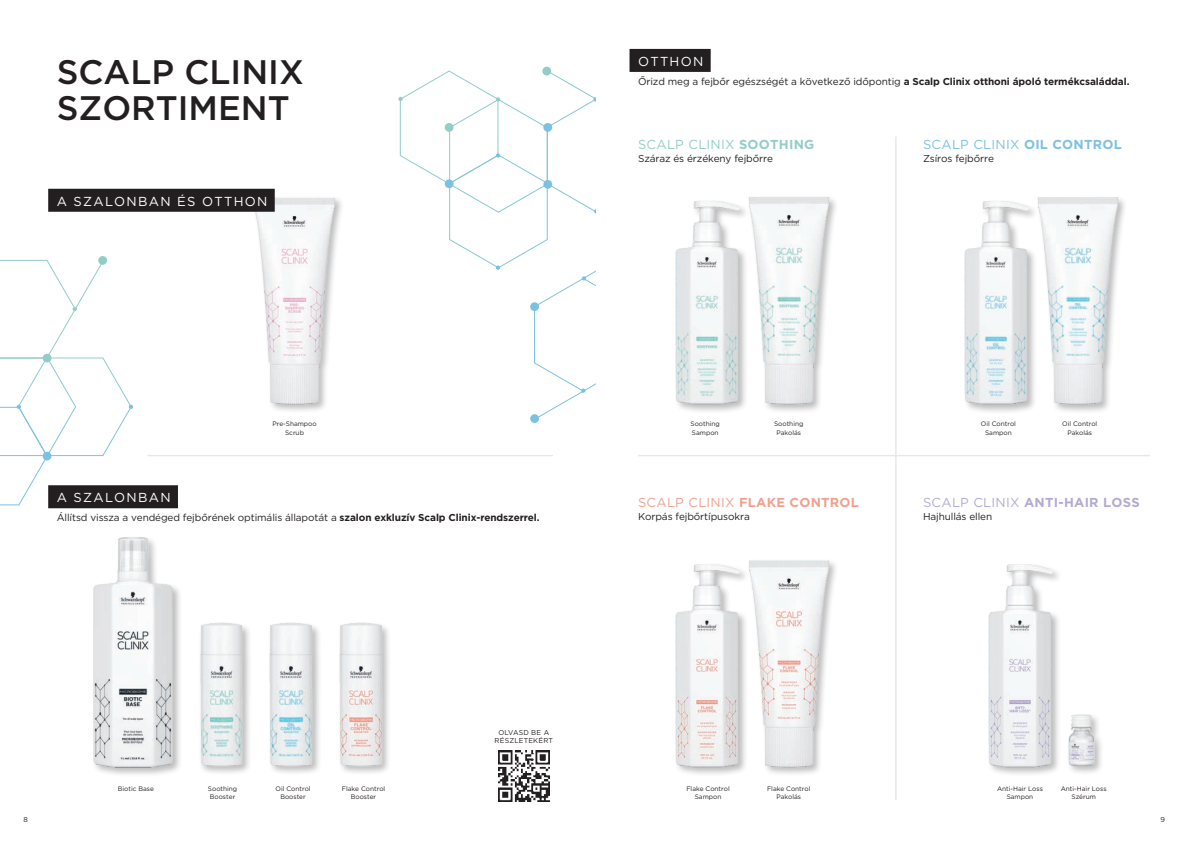
<style>
.page{position:relative;width:1191px;height:842px;background:#fff}
.page>*{position:absolute;margin:0;border:0;box-sizing:border-box;transform-origin:0 0}
.t1{font:500 34px/36px "Gotham";color:#231f20}
.t2{font:13px "Gotham";letter-spacing:.1em;color:#fff}
.t3{font:700 13px "Gotham";letter-spacing:.02em;color:#b4aad3}
.t4{font:700 13px "Gotham";letter-spacing:.02em;color:#f0a18e}
.t5{font:13px "Gotham";letter-spacing:.02em;color:#7bc1e3}
.t6{font:13px "Gotham";letter-spacing:.02em;color:#92cdc8}
.t7{font:10px "Gotham";letter-spacing:-.01em;color:#231f20}
.t8{font:7px/8px "Gotham";letter-spacing:.025em;color:#231f20;text-align:center}
.t9{font:6.5px/8.5px "Gotham";color:#231f20;text-align:center}
.s1{font-weight:700}
.s2{font-weight:400}
</style>
<div class="page">
<div style="left:542px;top:67px;width:9px;height:8px;background:#92cdc8;border-radius:50%"></div>
<div style="left:530px;top:414px;width:9px;height:9px;background:#7bc1e3;border-radius:50%"></div>
<div style="left:98px;top:256px;width:9px;height:9px;background:#92cdc8;border-radius:50%"></div>
<svg style="left:0;top:259px;width:133px;height:247px"></svg>
<img style="left:245px;top:188px;width:97px;height:223px">
<div style="left:198px;top:621px;width:54px;height:154px;background:#fafafa"></div>
<img style="left:200px;top:622px;width:49px;height:150px">
<div style="left:268px;top:621px;width:54px;height:154px;background:#f9f9f9"></div>
<img style="left:269px;top:623px;width:50px;height:149px">
<img style="left:339px;top:622px;width:50px;height:151px">
<div style="left:92px;top:535px;width:91px;height:242px;background:#231f20;opacity:.3"></div>
<img style="left:92px;top:535px;width:91px;height:237px">
<hr style="left:147px;top:455px;width:406px;height:1px;background:#e6e7e9">
<img style="left:498px;top:750px;width:51px;height:51px">
<svg style="left:398px;top:69px;width:198px;height:351px"></svg>
<hr style="left:895px;top:137px;width:1px;height:663px;background:#e6e7e9">
<img style="left:675px;top:201px;width:64px;height:210px">
<img style="left:739px;top:197px;width:97px;height:214px">
<img style="left:964px;top:201px;width:64px;height:211px">
<img style="left:1028px;top:197px;width:97px;height:214px">
<img style="left:675px;top:564px;width:64px;height:210px">
<img style="left:739px;top:560px;width:97px;height:214px">
<img style="left:988px;top:564px;width:44px;height:210px">
<img style="left:1032px;top:565px;width:69px;height:209px">
<hr style="left:638px;top:455px;width:511px;height:1px;background:#e6e7e9">
<div style="left:48px;top:189px;width:227px;height:23px;background:#231f20"></div>
<div style="left:48px;top:485px;width:130px;height:23px;background:#231f20"></div>
<div style="left:629px;top:49px;width:81px;height:23px;background:#231f20"></div>
<h1 class="t1" style="left:57px;top:53px;width:249px">SCALP CLINIX<br>SZORTIMENT</h1>
<h2 class="t2" style="left:57px;top:193px;width:212px">A SZALONBAN ÉS OTTHON</h2>
<h2 class="t2" style="left:638px;top:53px;width:67px">OTTHON</h2>
<p class="t7" style="left:638px;top:75px;width:493px">Őrizd meg a fejbőr egészségét a következő időpontig <span class="s1">a Scalp Clinix otthoni ápoló termékcsaláddal.</span></p>
<h2 class="t6" style="left:638px;top:136px;width:178px">SCALP CLINIX <span class="s1">SOOTHING</span></h2>
<p class="t7" style="left:638px;top:152px;width:136px">Száraz és érzékeny fejbőrre</p>
<h2 class="t5" style="left:923px;top:136px;width:200px">SCALP CLINIX <span class="s1">OIL CONTROL</span></h2>
<p class="t7" style="left:923px;top:152px;width:72px">Zsíros fejbőrre</p>
<p class="t9" style="left:272px;top:419px;width:46px">Pre-Shampoo<br>Scrub</p>
<p class="t9" style="left:690px;top:419px;width:31px;text-align:left">Soothing<br>Sampon</p>
<p class="t9" style="left:774px;top:419px;width:31px">Soothing<br>Pakolás</p>
<p class="t9" style="left:981px;top:419px;width:37px">Oil Control<br>Sampon</p>
<p class="t9" style="left:1062px;top:419px;width:37px">Oil Control<br>Pakolás</p>
<h2 class="t2" style="left:57px;top:489px;width:116px">A SZALONBAN</h2>
<p class="t7" style="left:57px;top:511px;width:484px">Állítsd vissza a vendéged fejbőrének optimális állapotát a <span class="s1">szalon exkluzív Scalp Clinix-rendszerrel.</span></p>
<h2 class="t4" style="left:638px;top:493px;width:222px"><span class="s2">SCALP CLINIX</span> FLAKE CONTROL</h2>
<p class="t7" style="left:638px;top:510px;width:113px">Korpás fejbőrtípusokra</p>
<h2 class="t3" style="left:923px;top:493px;width:218px"><span class="s2">SCALP CLINIX</span> ANTI-HAIR LOSS</h2>
<p class="t7" style="left:923px;top:510px;width:71px">Hajhullás ellen</p>
<p class="t8" style="left:494px;top:728px;width:60px">OLVASD BE A<br>RÉSZLETEKÉRT</p>
<p class="t9" style="left:118px;top:784px;width:38px">Biotic Base</p>
<p class="t9" style="left:208px;top:784px;width:31px;text-align:left">Soothing<br>Booster</p>
<p class="t9" style="left:275px;top:784px;width:37px">Oil Control<br>Booster</p>
<p class="t9" style="left:342px;top:784px;width:45px">Flake Control<br>Booster</p>
<p class="t9" style="left:686px;top:784px;width:45px">Flake Control<br>Sampon</p>
<p class="t9" style="left:767px;top:784px;width:45px">Flake Control<br>Pakolás</p>
<p class="t9" style="left:997px;top:784px;width:47px">Anti-Hair Loss<br>Sampon</p>
<p class="t9" style="left:1060px;top:784px;width:47px">Anti-Hair Loss<br>Szérum</p>
<p class="t8" style="left:23px;top:815px;width:6px">8</p>
<p class="t8" style="left:1160px;top:815px;width:6px">9</p>
</div>
